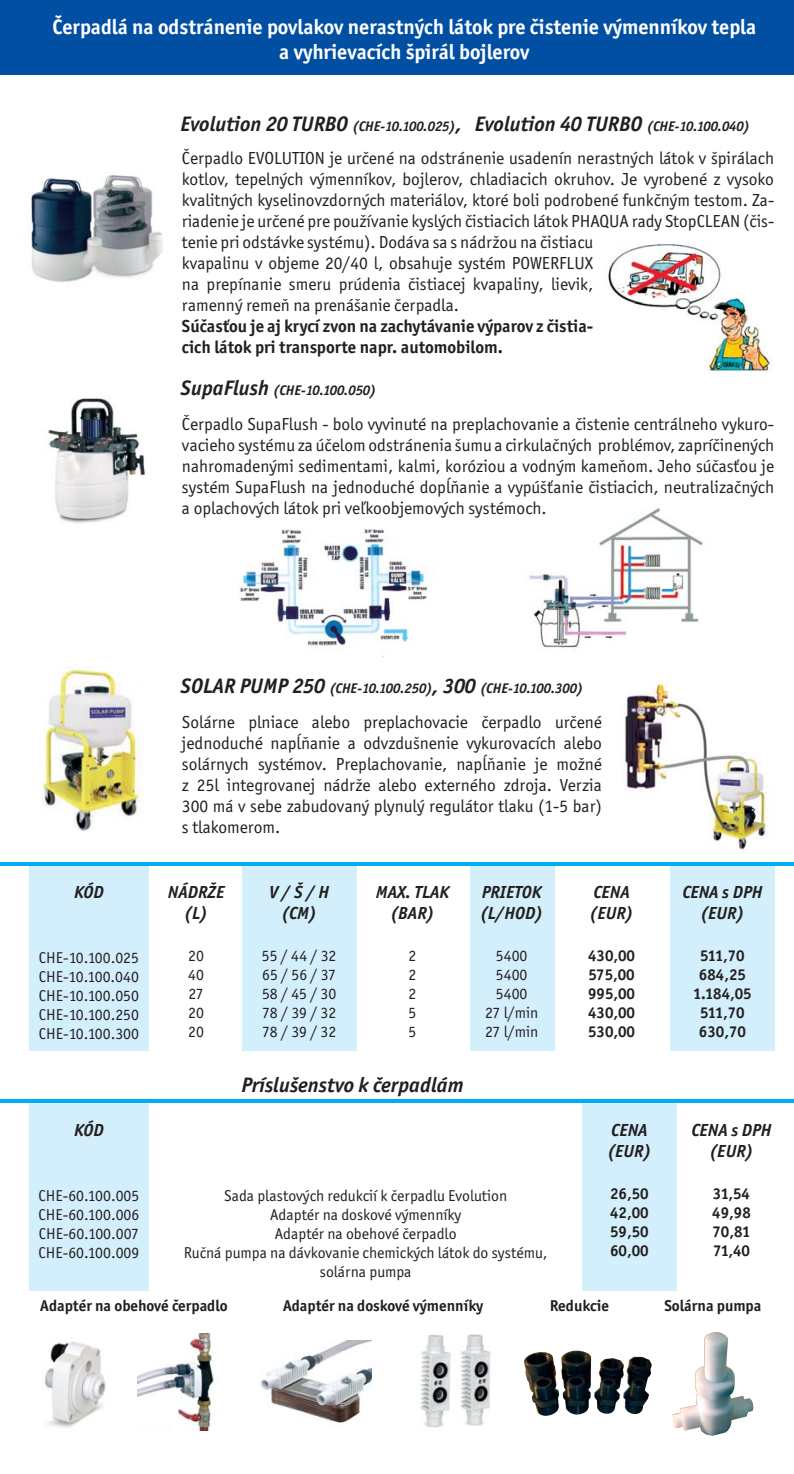
<style>
.page{position:relative;width:794px;height:1474px;background:#fff}
.page>*{position:absolute;margin:0;border:0;box-sizing:border-box;transform-origin:0 0}
.t1{font:700 21px/25.2px "Officina San Itc TEE";color:#fff;text-align:center}
.t2{font:italic 700 21px "Officina San Itc TEE";color:#231f20}
.t3{font:17.5px/21px "Officina San Itc TEE";color:#231f20;text-align:justify}
.t4{font:italic 700 17.5px/21px "Officina San Itc TEE";color:#231f20;text-align:center}
.t5{font:700 17.5px/21px "Officina San Itc TEE";color:#231f20}
.t6{font:15.75px/18.9px "Officina San Itc TEE";color:#231f20;text-align:justify}
.t7{font:700 15.75px/18.9px "Officina San Itc TEE";color:#231f20;text-align:justify}
.t8{font:italic 700 14px "Officina San Itc TEE";color:#231f20}
.s1{font-size:14px}
.s2{font-size:21px}
</style>
<div class="page">
<div style="left:0;top:0;width:794px;height:74px;background:#004fa3"></div>
<img style="left:30px;top:174px;width:133px;height:109px">
<img style="left:48px;top:398px;width:97px;height:125px">
<img style="left:239px;top:529px;width:188px;height:117px">
<img style="left:529px;top:508px;width:174px;height:141px">
<img style="left:608px;top:244px;width:163px;height:128px">
<img style="left:137px;top:1333px;width:77px;height:97px">
<img style="left:45px;top:1341px;width:61px;height:87px">
<img style="left:260px;top:1340px;width:111px;height:83px">
<img style="left:420px;top:1334px;width:70px;height:94px">
<div style="left:470px;top:865px;width:84px;height:185px;background:#d4effc"></div>
<div style="left:670px;top:865px;width:104px;height:185px;background:#d4effc"></div>
<div style="left:30px;top:865px;width:119px;height:185px;background:#d4effc"></div>
<div style="left:242px;top:865px;width:114px;height:185px;background:#d4effc"></div>
<hr style="left:0;top:862px;width:794px;height:3px;background:#00aeef">
<div style="left:582px;top:1103px;width:94px;height:187px;background:#d4effc"></div>
<div style="left:30px;top:1103px;width:119px;height:187px;background:#d4effc"></div>
<hr style="left:0;top:1099px;width:794px;height:3px;background:#00aeef">
<img style="left:672px;top:1332px;width:81px;height:103px">
<img style="left:524px;top:1350px;width:127px;height:66px">
<img style="left:42px;top:668px;width:98px;height:163px">
<img style="left:624px;top:683px;width:143px;height:167px">
<p class="t1" style="left:53px;top:16px;width:705px">Čerpadlá na odstránenie povlakov nerastných látok pre čistenie výmenníkov tepla a vyhrievacích špirál bojlerov</p>
<p class="t2" style="left:181px;top:116px;width:571px">Evolution 20 TURBO <span class="s1">(CHE-10.100.025)</span>, Evolution 40 TURBO <span class="s1">(CHE-10.100.040)</span></p>
<p class="t3" style="left:182px;top:150px;width:594px;text-align:left">Čerpadlo EVOLUTION je určené na odstránenie usadenín nerastných látok v špirálach kotlov, tepelných výmenníkov, bojlerov, chladiacich okruhov. Je vyrobené z vysoko kvalitných kyselinovzdorných materiálov, ktoré boli podrobené funkčným testom. Za&shy;riadenie je určené pre používanie kyslých čistiacich látok PHAQUA rady StopCLEAN (čis&shy;tenie pri odstávke systému). Dodáva sa s nádržou na čistiacu<br>kvapalinu v objeme 20/40 l, obsahuje systém POWERFLUX<br>na prepínanie smeru prúdenia čistiacej kvapaliny, lievik,<br>ramenný remeň na prenášanie čerpadla.</p>
<p class="t5" style="left:182px;top:317px;width:413px">Súčasťou je aj krycí zvon na zachytávanie výparov z čistia&shy;cich látok pri transporte napr. automobilom.</p>
<p class="t8" style="left:181px;top:385px;width:197px"><span class="s2">SupaFlush</span> (CHE-10.100.050)</p>
<p class="t3" style="left:182px;top:415px;width:594px">Čerpadlo SupaFlush - bolo vyvinuté na preplachovanie a čistenie centrálneho vykuro&shy;vacieho systému za účelom odstránenia šumu a cirkulačných problémov, zapríčinených nahromadenými sedimentami, kalmi, koróziou a vodným kameňom. Jeho súčasťou je systém SupaFlush na jednoduché dopĺňanie a vypúšťanie čistiacich, neutralizačných a oplachových látok pri veľkoobjemových systémoch.</p>
<p class="t8" style="left:181px;top:683px;width:404px"><span class="s2">SOLAR PUMP 250</span> (CHE-10.100.250)<span class="s2">, 300</span> (CHE-10.100.300)</p>
<p class="t3" style="left:182px;top:713px;width:421px">Solárne plniace alebo preplachovacie čerpadlo určené jednoduché napĺňanie a odvzdušnenie vykurovacích alebo solárnych systémov. Preplachovanie, napĺňanie je možné z 25l integrovanej nádrže alebo externého zdroja. Verzia 300 má v sebe zabudovaný plynulý regulátor tlaku (1-5 bar) s tlakomerom.</p>
<p class="t4" style="left:74px;top:883px;width:31px">KÓD</p>
<p class="t6" style="left:39px;top:950px;width:102px">CHE-10.100.025<br>CHE-10.100.040<br>CHE-10.100.050<br>CHE-10.100.250<br>CHE-10.100.300</p>
<p class="t4" style="left:168px;top:883px;width:58px">NÁDRŽE (L)</p>
<p class="t6" style="left:188px;top:948px;width:17px">20<br>40<br>27<br>20<br>20</p>
<p class="t4" style="left:269px;top:883px;width:61px">V / Š / H (CM)</p>
<p class="t6" style="left:262px;top:948px;width:76px">55 / 44 / 32<br>65 / 56 / 37<br>58 / 45 / 30<br>78 / 39 / 32<br>78 / 39 / 32</p>
<p class="t4" style="left:376px;top:883px;width:75px">MAX. TLAK (BAR)</p>
<p class="t6" style="left:408px;top:948px;width:9px">2<br>2<br>2<br>5<br>5</p>
<p class="t4" style="left:480px;top:883px;width:65px;text-align:left">PRIETOK (L/HOD)</p>
<p class="t6" style="left:485px;top:948px;width:55px;text-align:center">5400<br>5400<br>5400<br>27 l/min<br>27 l/min</p>
<p class="t4" style="left:589px;top:883px;width:46px;text-align:left">CENA (EUR)</p>
<p class="t7" style="left:588px;top:947px;width:48px">430,00<br>575,00<br>995,00<br>430,00<br>530,00</p>
<p class="t4" style="left:682px;top:883px;width:82px">CENA s DPH (EUR)</p>
<p class="t7" style="left:693px;top:947px;width:60px;text-align:center">511,70<br>684,25<br>1.184,05<br>511,70<br>630,70</p>
<p class="t2" style="left:241px;top:1078px;width:224px">Príslušenstvo k čerpadlám</p>
<p class="t4" style="left:74px;top:1121px;width:31px">KÓD</p>
<p class="t6" style="left:39px;top:1187px;width:102px">CHE-60.100.005<br>CHE-60.100.006<br>CHE-60.100.007<br>CHE-60.100.009</p>
<p class="t6" style="left:184px;top:1187px;width:365px;text-align:center">Sada plastových redukcií k čerpadlu Evolution<br>Adaptér na doskové výmenníky<br>Adaptér na obehové čerpadlo<br>Ručná pumpa na dávkovanie chemických látok do systému, solárna pumpa</p>
<p class="t4" style="left:607px;top:1121px;width:46px;text-align:left">CENA (EUR)</p>
<p class="t7" style="left:610px;top:1185px;width:40px">26,50<br>42,00<br>59,50<br>60,00</p>
<p class="t4" style="left:691px;top:1121px;width:82px">CENA s DPH (EUR)</p>
<p class="t7" style="left:712px;top:1185px;width:40px">31,54<br>49,98<br>70,81<br>71,40</p>
<p class="t7" style="left:40px;top:1297px;width:189px">Adaptér na obehové čerpadlo</p>
<p class="t7" style="left:283px;top:1297px;width:202px">Adaptér na doskové výmenníky</p>
<p class="t7" style="left:550px;top:1297px;width:61px">Redukcie</p>
<p class="t7" style="left:664px;top:1297px;width:98px">Solárna pumpa</p>
</div>
